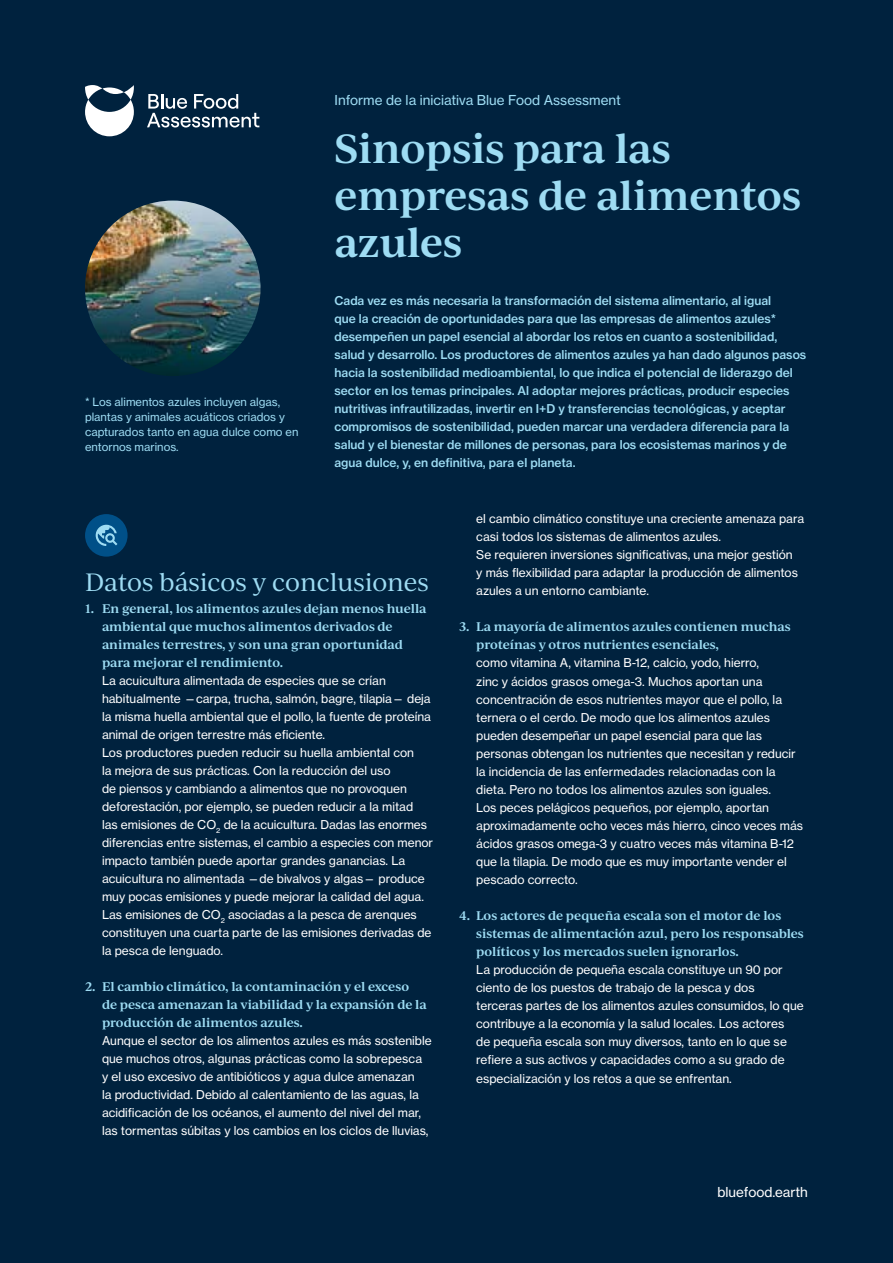
<style>
.page{position:relative;width:893px;height:1263px;background:#00223e}
.page>*{position:absolute;margin:0;border:0;box-sizing:border-box;transform-origin:0 0}
.t1{font:600 39px/46.8px "Ivy Journal";color:#9edcf3}
.t2{font:24px "Ivy Journal";color:#9edcf3}
.t3{font:13.5px "N Haas Grotesk TX Pro 55 Rg";color:#9edcf3}
.t4{font:13.5px "N Haas Grotesk TX Pro 55 Rg";color:#fff}
.t5{font:12px/18px "N Haas Grotesk TX Pro 55 Rg";color:#fff}
.t6{font:12px/18px "N Haas Grotesk TX Pro 65 Md";color:#9edcf3}
.t7{font:600 12px/18px "Ivy Journal";letter-spacing:-.01em;color:#9edcf3}
.t8{font:11.25px/15px "N Haas Grotesk TX Pro 55 Rg";color:#9edcf3}
</style>
<div class="page">
<div style="left:85px;top:514px;width:43px;height:43px;background:#005088;border-radius:50%"></div>
<svg style="left:96px;top:525px;width:21px;height:21px"></svg>
<svg style="left:85px;top:85px;width:49px;height:51px"></svg>
<svg style="left:147px;top:94px;width:112px;height:33px"></svg>
<img style="left:85px;top:201px;width:176px;height:175px;border-radius:88px">
<p class="t8" style="left:85px;top:394px;width:215px">* Los alimentos azules incluyen algas, plantas y animales acuáticos criados y capturados tanto en agua dulce como en entornos marinos.</p>
<p class="t3" style="left:334px;top:91px;width:288px">Informe de la iniciativa Blue Food Assessment</p>
<h1 class="t1" style="left:334px;top:124px;width:468px">Sinopsis para las empresas de alimentos azules</h1>
<p class="t6" style="left:334px;top:292px;width:473px">Cada vez es más necesaria la transformación del sistema alimentario, al igual<br>que la creación de oportunidades para que las empresas de alimentos azules* desempeñen un papel esencial al abordar los retos en cuanto a sostenibilidad, salud y desarrollo. Los productores de alimentos azules ya han dado algunos pasos hacia la sostenibilidad medioambiental, lo que indica el potencial de liderazgo del sector en los temas principales. Al adoptar mejores prácticas, producir especies nutritivas infrautilizadas, invertir en I+D y transferencias tecnológicas, y aceptar compromisos de sostenibilidad, pueden marcar una verdadera diferencia para la salud y el bienestar de millones de personas, para los ecosistemas marinos y de agua dulce, y, en definitiva, para el planeta.</p>
<h2 class="t2" style="left:85px;top:565px;width:345px">Datos básicos y conclusiones</h2>
<p class="t7" style="left:102px;top:599px;width:326px;text-indent:-17px">1. En general, los alimentos azules dejan menos huella ambiental que muchos alimentos derivados de animales terrestres, y son una gran oportunidad para mejorar el rendimiento.</p>
<p class="t5" style="left:102px;top:672px;width:333px">La acuicultura alimentada de especies que se crían habitualmente —carpa, trucha, salmón, bagre, tilapia— deja la misma huella ambiental que el pollo, la fuente de proteína animal de origen terrestre más eficiente.<br>Los productores pueden reducir su huella ambiental con<br>la mejora de sus prácticas. Con la reducción del uso<br>de piensos y cambiando a alimentos que no provoquen deforestación, por ejemplo, se pueden reducir a la mitad<br>las emisiones de CO<sub>2</sub> de la acuicultura. Dadas las enormes diferencias entre sistemas, el cambio a especies con menor impacto también puede aportar grandes ganancias. La acuicultura no alimentada —de bivalvos y algas— produce muy pocas emisiones y puede mejorar la calidad del agua.<br>Las emisiones de CO<sub>2</sub> asociadas a la pesca de arenques constituyen una cuarta parte de las emisiones derivadas de la pesca de lenguado.</p>
<p class="t7" style="left:102px;top:977px;width:326px;text-indent:-17px">2. El cambio climático, la contaminación y el exceso de pesca amenazan la viabilidad y la expansión de la producción de alimentos azules.</p>
<p class="t5" style="left:102px;top:1032px;width:331px">Aunque el sector de los alimentos azules es más sostenible que muchos otros, algunas prácticas como la sobrepesca<br>y el uso excesivo de antibióticos y agua dulce amenazan<br>la productividad. Debido al calentamiento de las aguas, la acidificación de los océanos, el aumento del nivel del mar, las tormentas súbitas y los cambios en los ciclos de lluvias,</p>
<p class="t5" style="left:476px;top:510px;width:329px">el cambio climático constituye una creciente amenaza para casi todos los sistemas de alimentos azules.<br>Se requieren inversiones significativas, una mejor gestión<br>y más flexibilidad para adaptar la producción de alimentos azules a un entorno cambiante.</p>
<p class="t7" style="left:476px;top:617px;width:316px;text-indent:-17px">3. La mayoría de alimentos azules contienen muchas proteínas y otros nutrientes esenciales,</p>
<p class="t5" style="left:476px;top:654px;width:328px">como vitamina A, vitamina B-12, calcio, yodo, hierro,<br>zinc y ácidos grasos omega-3. Muchos aportan una concentración de esos nutrientes mayor que el pollo, la ternera o el cerdo. De modo que los alimentos azules pueden desempeñar un papel esencial para que las personas obtengan los nutrientes que necesitan y reducir la incidencia de las enfermedades relacionadas con la dieta. Pero no todos los alimentos azules son iguales.<br>Los peces pelágicos pequeños, por ejemplo, aportan aproximadamente ocho veces más hierro, cinco veces más ácidos grasos omega-3 y cuatro veces más vitamina B-12 que la tilapia. De modo que es muy importante vender el pescado correcto.</p>
<p class="t7" style="left:476px;top:905px;width:329px;text-indent:-17px">4. Los actores de pequeña escala son el motor de los sistemas de alimentación azul, pero los responsables políticos y los mercados suelen ignorarlos.</p>
<p class="t5" style="left:476px;top:960px;width:329px">La producción de pequeña escala constituye un 90 por ciento de los puestos de trabajo de la pesca y dos terceras partes de los alimentos azules consumidos, lo que contribuye a la economía y la salud locales. Los actores<br>de pequeña escala son muy diversos, tanto en lo que se refiere a sus activos y capacidades como a su grado de</p>
<p class="t5" style="left:476px;top:1070px;width:257px">especialización y los retos a que se enfrentan.</p>
<p class="t4" style="left:717px;top:1184px;width:92px">bluefood.earth</p>
</div>
